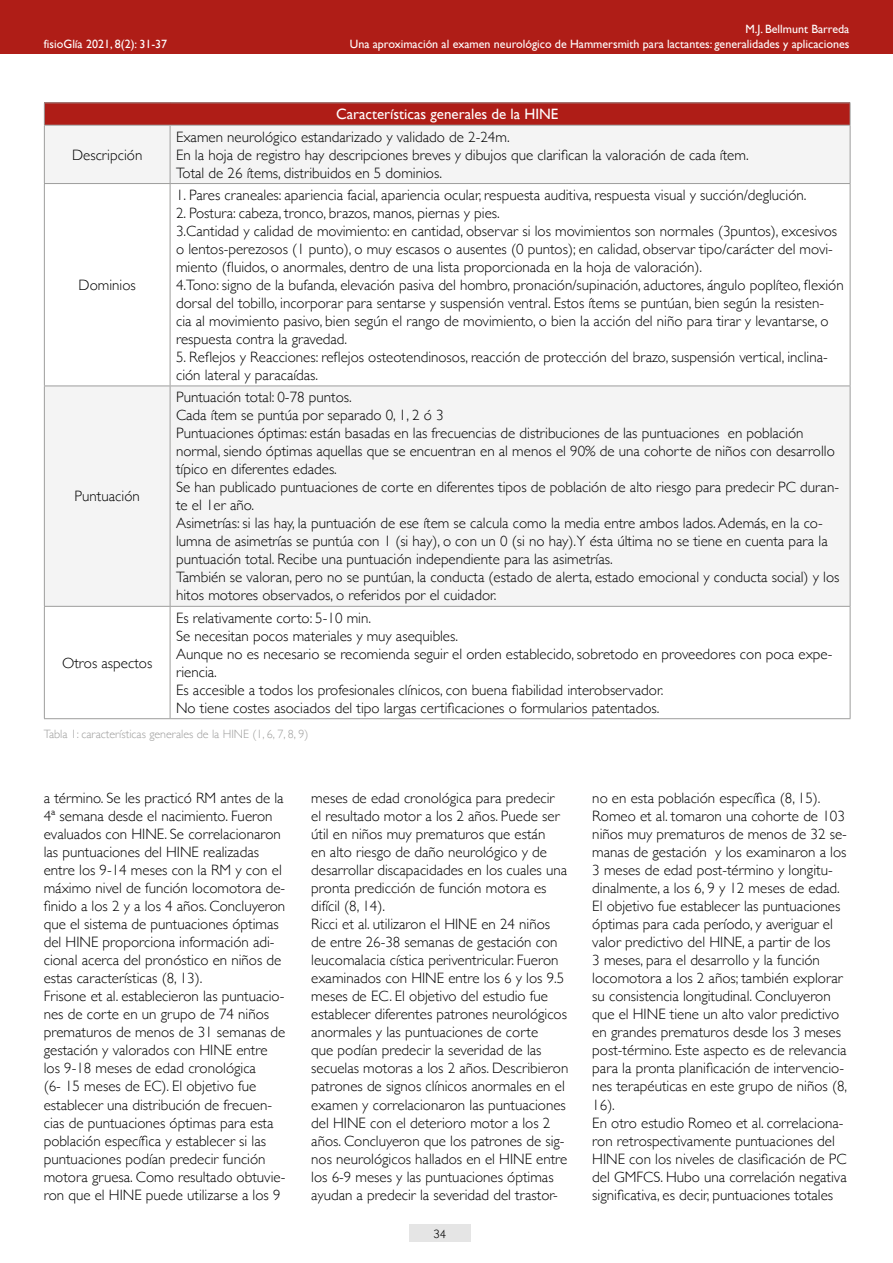
<style>
.page{position:relative;width:893px;height:1263px;background:#fff}
.page>*{position:absolute;margin:0;border:0;box-sizing:border-box;transform-origin:0 0}
.t1{font:300 15px/18px "Gill Sans";color:#000}
.t2{font:15px "Gill Sans";color:#fff}
.t3{font:12px "Gill Sans";color:#fff}
.t4{font:300 12px "Gill Sans";color:#9d9d9c}
.t5{font:12px "Kabel IT Cby BT";color:#000}
</style>
<div class="page">
<div style="left:409px;top:1224px;width:62px;height:18px;background:#e5e5e5"></div>
<div style="left:0;top:0;width:893px;height:53px;background:#af1d17"></div>
<div style="left:44px;top:103px;width:806px;height:22px;background:#af1d17"></div>
<svg style="left:45px;top:126px;width:805px;height:480px;fill:#f4f4f4"></svg>
<hr style="left:44px;top:102px;width:126px;height:1px;background:#9d9d9c">
<svg style="left:44px;top:103px;width:1px;height:22px"></svg>
<hr style="left:170px;top:102px;width:680px;height:1px;background:#9d9d9c">
<svg style="left:850px;top:103px;width:1px;height:22px"></svg>
<hr style="left:44px;top:125px;width:126px;height:1px;background:#9d9d9c">
<hr style="left:44px;top:126px;width:1px;height:57px;background:#9d9d9c">
<hr style="left:170px;top:125px;width:680px;height:1px;background:#9d9d9c">
<hr style="left:170px;top:126px;width:1px;height:57px;background:#9d9d9c">
<hr style="left:850px;top:126px;width:1px;height:57px;background:#9d9d9c">
<hr style="left:44px;top:183px;width:126px;height:1px;background:#9d9d9c">
<hr style="left:44px;top:184px;width:1px;height:202px;background:#9d9d9c">
<hr style="left:170px;top:183px;width:680px;height:1px;background:#9d9d9c">
<hr style="left:170px;top:184px;width:1px;height:202px;background:#9d9d9c">
<hr style="left:850px;top:184px;width:1px;height:202px;background:#9d9d9c">
<hr style="left:44px;top:386px;width:126px;height:1px;background:#9d9d9c">
<hr style="left:44px;top:386px;width:1px;height:220px;background:#9d9d9c">
<hr style="left:170px;top:386px;width:680px;height:1px;background:#9d9d9c">
<hr style="left:170px;top:386px;width:1px;height:220px;background:#9d9d9c">
<hr style="left:850px;top:386px;width:1px;height:220px;background:#9d9d9c">
<hr style="left:44px;top:606px;width:126px;height:1px;background:#9d9d9c">
<hr style="left:44px;top:607px;width:1px;height:111px;background:#9d9d9c">
<hr style="left:170px;top:606px;width:680px;height:1px;background:#9d9d9c">
<hr style="left:170px;top:607px;width:1px;height:111px;background:#9d9d9c">
<hr style="left:850px;top:607px;width:1px;height:111px;background:#9d9d9c">
<hr style="left:44px;top:718px;width:126px;height:1px;background:#9d9d9c">
<hr style="left:170px;top:718px;width:680px;height:1px;background:#9d9d9c">
<p class="t3" style="left:745px;top:22px;width:106px">M.J. Bellmunt Barreda</p>
<p class="t3" style="left:44px;top:37px;width:125px">fisioGlía 2021, 8(2): 31-37</p>
<p class="t3" style="left:350px;top:37px;width:501px">Una aproximación al examen neurológico de Hammersmith para lactantes: generalidades y aplicaciones</p>
<p class="t1" style="left:72px;top:145px;width:72px">Descripción</p>
<p class="t1" style="left:79px;top:275px;width:59px">Dominios</p>
<p class="t1" style="left:75px;top:487px;width:67px">Puntuación</p>
<p class="t2" style="left:336px;top:105px;width:224px">Características generales de la HINE</p>
<p class="t1" style="left:176px;top:127px;width:574px">Examen neurológico estandarizado y validado de 2-24m.<br>En la hoja de registro hay descripciones breves y dibujos que clarifican la valoración de cada ítem.<br>Total de 26 ítems, distribuidos en 5 dominios.</p>
<p class="t1" style="left:176px;top:185px;width:632px">1. Pares craneales: apariencia facial, apariencia ocular, respuesta auditiva, respuesta visual y succión/deglución.</p>
<p class="t1" style="left:176px;top:203px;width:669px">2. Postura: cabeza, tronco, brazos, manos, piernas y pies.<br>3.Cantidad y calidad de movimiento: en cantidad, observar si los movimientos son normales (3puntos), excesivos o lentos-perezosos (1 punto), o muy escasos o ausentes (0 puntos); en calidad, observar tipo/carácter del movi&shy;miento (fluidos, o anormales, dentro de una lista proporcionada en la hoja de valoración).<br>4.Tono: signo de la bufanda, elevación pasiva del hombro, pronación/supinación, aductores, ángulo poplíteo, flexión dorsal del tobillo, incorporar para sentarse y suspensión ventral. Estos ítems se puntúan, bien según la resisten-<br>cia al movimiento pasivo, bien según el rango de movimiento, o bien la acción del niño para tirar y levantarse, o respuesta contra la gravedad.</p>
<p class="t1" style="left:176px;top:347px;width:653px">5. Reflejos y Reacciones: reflejos osteotendinosos, reacción de protección del brazo, suspensión vertical, inclina&shy;ción lateral y paracaídas.</p>
<p class="t1" style="left:176px;top:388px;width:665px">Puntuación total: 0-78 puntos.<br>Cada ítem se puntúa por separado 0, 1, 2 ó 3<br>Puntuaciones óptimas: están basadas en las frecuencias de distribuciones de las puntuaciones en población normal, siendo óptimas aquellas que se encuentran en al menos el 90% de una cohorte de niños con desarrollo típico en diferentes edades.<br>Se han publicado puntuaciones de corte en diferentes tipos de población de alto riesgo para predecir PC duran&shy;te el 1er año.<br>Asimetrías: si las hay, la puntuación de ese ítem se calcula como la media entre ambos lados. Además, en la co&shy;lumna de asimetrías se puntúa con 1 (si hay), o con un 0 (si no hay).Y ésta última no se tiene en cuenta para la puntuación total. Recibe una puntuación independiente para las asimetrías.<br>También se valoran, pero no se puntúan, la conducta (estado de alerta, estado emocional y conducta social) y los hitos motores observados, o referidos por el cuidador.</p>
<p class="t1" style="left:176px;top:608px;width:658px">Es relativamente corto: 5-10 min.<br>Se necesitan pocos materiales y muy asequibles.<br>Aunque no es necesario se recomienda seguir el orden establecido, sobretodo en proveedores con poca expe&shy;riencia.<br>Es accesible a todos los profesionales clínicos, con buena fiabilidad interobservador.<br>No tiene costes asociados del tipo largas certificaciones o formularios patentados.</p>
<p class="t4" style="left:44px;top:724px;width:266px">Tabla 1: características generales de la HINE (1, 6, 7, 8, 9)</p>
<p class="t1" style="left:62px;top:653px;width:92px">Otros aspectos</p>
<p class="t1" style="left:44px;top:789px;width:243px">a término. Se les practicó RM antes de la 4ª semana desde el nacimiento. Fueron evaluados con HINE. Se correlacionaron las puntuaciones del HINE realizadas entre los 9-14 meses con la RM y con el máximo nivel de función locomotora de&shy;finido a los 2 y a los 4 años. Concluyeron que el sistema de puntuaciones óptimas del HINE proporciona información adi&shy;cional acerca del pronóstico en niños de estas características (8, 13).<br>Frisone et al. establecieron las puntuacio&shy;nes de corte en un grupo de 74 niños prematuros de menos de 31 semanas de gestación y valorados con HINE entre los 9-18 meses de edad cronológica<br>(6- 15 meses de EC). El objetivo fue establecer una distribución de frecuen&shy;cias de puntuaciones óptimas para esta población específica y establecer si las puntuaciones podían predecir función motora gruesa. Como resultado obtuvie&shy;ron que el HINE puede utilizarse a los 9</p>
<p class="t1" style="left:311px;top:789px;width:259px">meses de edad cronológica para predecir el resultado motor a los 2 años. Puede ser útil en niños muy prematuros que están<br>en alto riesgo de daño neurológico y de desarrollar discapacidades en los cuales una pronta predicción de función motora es difícil (8, 14).<br>Ricci et al. utilizaron el HINE en 24 niños de entre 26-38 semanas de gestación con leucomalacia cística periventricular. Fueron examinados con HINE entre los 6 y los 9.5 meses de EC. El objetivo del estudio fue establecer diferentes patrones neurológicos anormales y las puntuaciones de corte<br>que podían predecir la severidad de las secuelas motoras a los 2 años. Describieron patrones de signos clínicos anormales en el examen y correlacionaron las puntuaciones del HINE con el deterioro motor a los 2 años. Concluyeron que los patrones de sig&shy;nos neurológicos hallados en el HINE entre los 6-9 meses y las puntuaciones óptimas ayudan a predecir la severidad del trastor-</p>
<p class="t5" style="left:433px;top:1226px;width:14px">34</p>
<p class="t1" style="left:592px;top:789px;width:256px">no en esta población específica (8, 15).<br>Romeo et al. tomaron una cohorte de 103 niños muy prematuros de menos de 32 se&shy;manas de gestación y los examinaron a los 3 meses de edad post-término y longitu&shy;dinalmente, a los 6, 9 y 12 meses de edad.<br>El objetivo fue establecer las puntuaciones óptimas para cada período, y averiguar el valor predictivo del HINE, a partir de los<br>3 meses, para el desarrollo y la función locomotora a los 2 años; también explorar su consistencia longitudinal. Concluyeron que el HINE tiene un alto valor predictivo en grandes prematuros desde los 3 meses post-término. Este aspecto es de relevancia para la pronta planificación de intervencio&shy;nes terapéuticas en este grupo de niños (8, 16).<br>En otro estudio Romeo et al. correlaciona&shy;ron retrospectivamente puntuaciones del HINE con los niveles de clasificación de PC del GMFCS. Hubo una correlación negativa significativa, es decir, puntuaciones totales</p>
</div>
